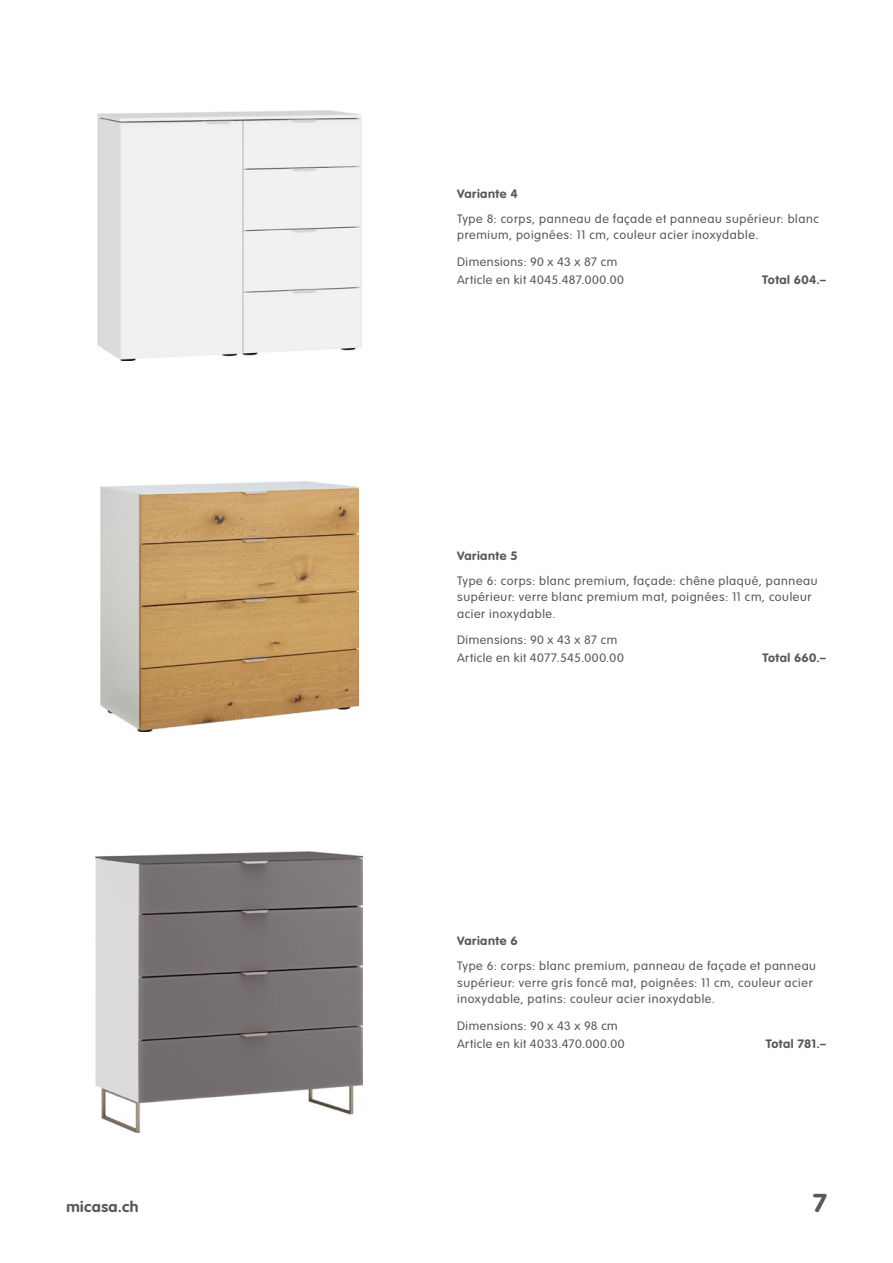
<style>
.page{position:relative;width:893px;height:1263px;background:#fff}
.page>*{position:absolute;margin:0;border:0;box-sizing:border-box;transform-origin:0 0}
.t1{font:700 25.5px "VAG Rounded Std";color:#57585a;scale:1.05 1}
.t2{font:700 15px "VAG Rounded Std";letter-spacing:.03em;color:#57585a;scale:1.05 1}
.t3{font:300 12px/16.5px "VAG Rounded Std";letter-spacing:.05em;color:#57585a;scale:1.05 1}
.t4{font:700 12px "VAG Rounded Std";letter-spacing:.035em;color:#57585a;scale:1.05 1}
.t5{font:700 12px "VAG Rounded Std";letter-spacing:.015em;color:#57585a;scale:1.05 1}
</style>
<div class="page">
<img style="left:97px;top:111px;width:264px;height:249px">
<img style="left:100px;top:481px;width:258px;height:250px">
<img style="left:96px;top:851px;width:267px;height:282px">
<p class="t4" style="left:457px;top:186px;width:59px">Variante 4</p>
<p class="t3" style="left:457px;top:211px;width:346px">Type 8: corps, panneau de façade et panneau supérieur: blanc premium, poignées: 11 cm, couleur acier inoxydable.</p>
<p class="t3" style="left:457px;top:253px;width:160px;line-height:18px">Dimensions: 90 x 43 x 87 cm<br>Article en kit 4045.487.000.00</p>
<p class="t4" style="left:762px;top:272px;width:62px">Total 604.–</p>
<p class="t4" style="left:457px;top:548px;width:59px">Variante 5</p>
<p class="t3" style="left:457px;top:572px;width:345px">Type 6: corps: blanc premium, façade: chêne plaqué, panneau supérieur: verre blanc premium mat, poignées: 11 cm, couleur acier inoxydable.</p>
<p class="t3" style="left:457px;top:631px;width:160px;line-height:18px">Dimensions: 90 x 43 x 87 cm<br>Article en kit 4077.545.000.00</p>
<p class="t4" style="left:762px;top:651px;width:62px">Total 660.–</p>
<p class="t4" style="left:457px;top:934px;width:59px">Variante 6</p>
<p class="t3" style="left:457px;top:958px;width:343px">Type 6: corps: blanc premium, panneau de façade et panneau supérieur: verre gris foncé mat, poignées: 11 cm, couleur acier inoxydable, patins: couleur acier inoxydable.</p>
<p class="t3" style="left:457px;top:1017px;width:161px;line-height:18px">Dimensions: 90 x 43 x 98 cm<br>Article en kit 4033.470.000.00</p>
<p class="t5" style="left:766px;top:1036px;width:59px">Total 781.–</p>
<p class="t2" style="left:66px;top:1198px;width:70px">micasa.ch</p>
<h1 class="t1" style="left:813px;top:1188px;width:15px">7</h1>
</div>
